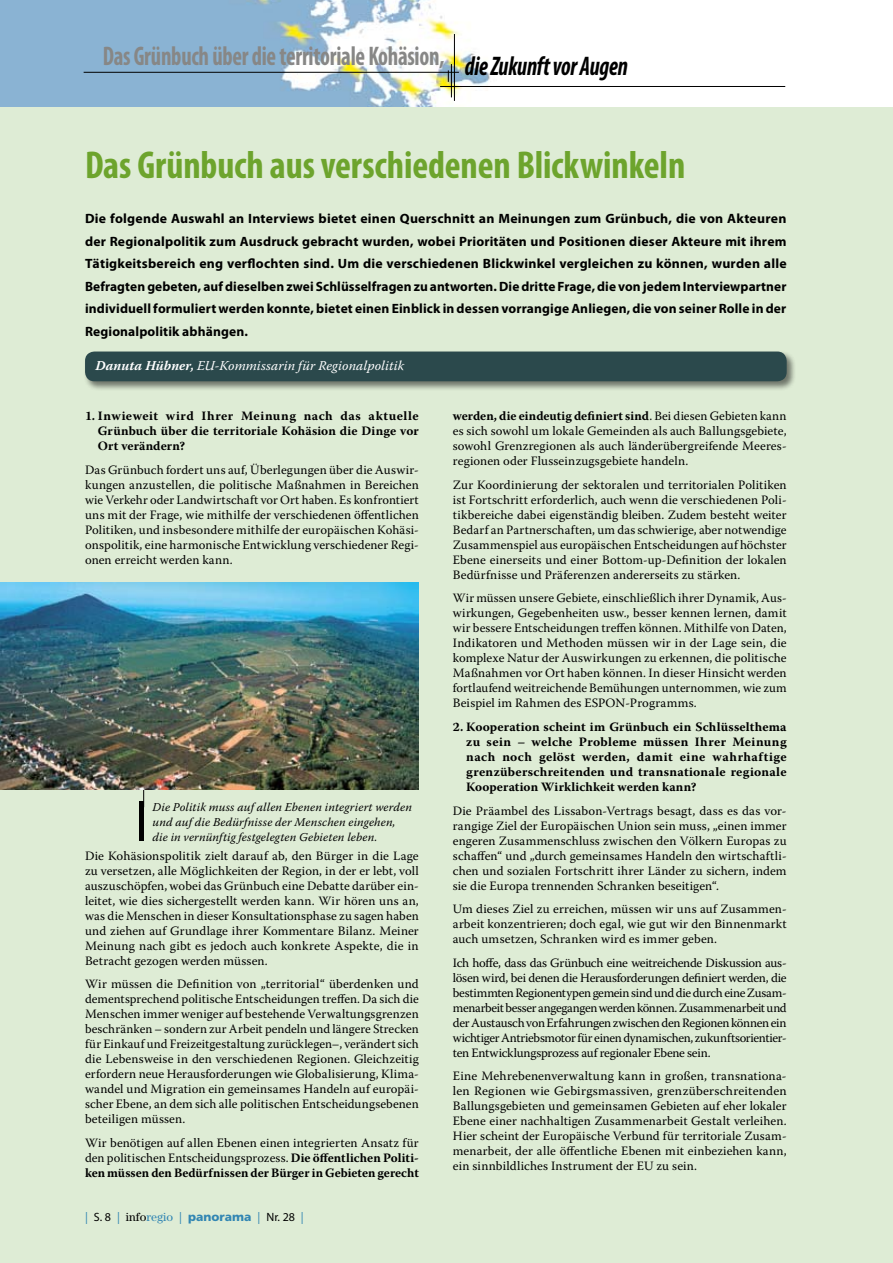
<style>
.page{position:relative;width:893px;height:1263px;background:#deecd5}
.page>*{position:absolute;margin:0;border:0;box-sizing:border-box;transform-origin:0 0}
.t1{font:700 condensed 39px "Myriad Pro";letter-spacing:-.005em;color:#6da42d}
.t2{font:700 condensed 27px "Myriad Pro";letter-spacing:-.01em;color:#878786;scale:.85 1}
.t3{font:700 13.5px/22.5px "Myriad Pro";letter-spacing:.01em;color:#000;text-align:justify}
.t4{font:italic 13.5px "Warnock Pro";letter-spacing:.005em;color:#fff}
.t5{font:12.75px/15px "Warnock Pro";letter-spacing:.005em;color:#000;text-align:justify}
.t6{font:700 12.75px/15px "Warnock Pro";letter-spacing:.01em;color:#000;text-align:justify}
.t7{font:italic 12px/15px "Warnock Pro";letter-spacing:.015em;color:#000}
.t8{font:12px "Myriad Pro";color:#000}
.s1{font-style:italic;color:#000}
.s2{font-weight:700}
.s3{color:#3286b3}
.s4{font-family:"Century Std"}
.s5{font-family:"Century Std";color:#3286b3}
.s6{font-family:"Frutiger LT Std";font-weight:900;color:#3286b3}
</style>
<div class="page">
<img style="left:0;top:0;width:893px;height:106px">
<hr style="left:440px;top:86px;width:345px;height:1px;background:#000">
<hr style="left:84px;top:72px;width:375px;height:1px;background:#000">
<hr style="left:454px;top:34px;width:1px;height:67px;background:#000">
<hr style="left:451px;top:64px;width:1px;height:33px;background:#000">
<hr style="left:140px;top:802px;width:4px;height:39px;background:#000">
<svg style="left:143px;top:789px;width:1px;height:13px"></svg>
<img style="left:0;top:583px;width:419px;height:206px">
<div style="left:84px;top:350px;width:712px;height:41px;background:#000;opacity:.5"></div>
<div style="left:85px;top:351px;width:702px;height:30px;background:#2b494c;border-radius:9px"></div>
<h2 class="t2" style="left:103px;top:39px;width:619px">Das Grünbuch über die territoriale Kohäsion, <span class="s1">die Zukunft vor Augen</span></h2>
<h1 class="t1" style="left:85px;top:141px;width:602px">Das Grünbuch aus verschiedenen Blickwinkeln</h1>
<p class="t3" style="left:85px;top:207px;width:703px">Die folgende Auswahl an Interviews bietet einen Querschnitt an Meinungen zum Grünbuch, die von Akteuren der Regionalpolitik zum Ausdruck gebracht wurden, wobei Prioritäten und Positionen dieser Akteure mit ihrem Tätigkeitsbereich eng verflochten sind. Um die verschiedenen Blickwinkel vergleichen zu können, wurden alle Befragten gebeten, auf dieselben zwei Schlüsselfragen zu antworten. Die dritte Frage, die von jedem Interviewpartner individuell formuliert werden konnte, bietet einen Einblick in dessen vorrangige Anliegen, die von seiner Rolle in der Regionalpolitik abhängen.</p>
<p class="t4" style="left:95px;top:357px;width:310px"><span class="s2">Danuta Hübner,</span> EU-Kommissarin für Regionalpolitik</p>
<p class="t6" style="left:98px;top:408px;width:322px;text-indent:-13px">1. Inwieweit wird Ihrer Meinung nach das aktuelle Grünbuch über die territoriale Kohäsion die Dinge vor Ort verändern?</p>
<p class="t5" style="left:85px;top:462px;width:335px">Das Grünbuch fordert uns auf, Überlegungen über die Auswir&shy;kungen anzustellen, die politische Maßnahmen in Bereichen wie Verkehr oder Landwirtschaft vor Ort haben. Es konfrontiert uns mit der Frage, wie mithilfe der verschiedenen öffentlichen Politiken, und insbesondere mithilfe der europäischen Kohäsi&shy;onspolitik, eine harmonische Entwicklung verschiedener Regi&shy;onen erreicht werden kann.</p>
<p class="t7" style="left:153px;top:799px;width:261px">Die Politik muss auf allen Ebenen integriert werden und auf die Bedürfnisse der Menschen eingehen, die in vernünftig festgelegten Gebieten leben.</p>
<p class="t5" style="left:85px;top:848px;width:335px">Die Kohäsionspolitik zielt darauf ab, den Bürger in die Lage zu versetzen, alle Möglichkeiten der Region, in der er lebt, voll auszuschöpfen, wobei das Grünbuch eine Debatte darüber ein&shy;leitet, wie dies sichergestellt werden kann. Wir hören uns an, was die Menschen in dieser Konsultationsphase zu sagen haben und ziehen auf Grundlage ihrer Kommentare Bilanz. Meiner Meinung nach gibt es jedoch auch konkrete Aspekte, die in Betracht gezogen werden müssen.</p>
<p class="t5" style="left:85px;top:976px;width:335px">Wir müssen die Definition von „territorial“ überdenken und dementsprechend politische Entscheidungen treffen. Da sich die Menschen immer weniger auf bestehende Verwaltungsgrenzen beschränken – sondern zur Arbeit pendeln und längere Strecken für Einkauf und Freizeitgestaltung zurücklegen–, verändert sich die Lebensweise in den verschiedenen Regionen. Gleichzeitig erfordern neue Herausforderungen wie Globalisierung, Klima&shy;wandel und Migration ein gemeinsames Handeln auf europäi&shy;scher Ebene, an dem sich alle politischen Entscheidungsebenen beteiligen müssen.</p>
<p class="t5" style="left:85px;top:1135px;width:335px">Wir benötigen auf allen Ebenen einen integrierten Ansatz für den politischen Entscheidungsprozess. <span class="s2">Die öffentlichen Politi&shy;ken müssen den Bedürfnissen der Bürger in Gebieten gerecht</span></p>
<p class="t8" style="left:85px;top:1209px;width:220px"><span class="s3">|</span> S. 8 <span class="s3">|</span> <span class="s4">info</span><span class="s5">regio</span> <span class="s3">|</span> <span class="s6">panorama</span> <span class="s3">|</span> Nr. 28 <span class="s3">|</span></p>
<p class="t5" style="left:453px;top:408px;width:335px"><span class="s2">werden, die eindeutig definiert sind</span>. Bei diesen Gebieten kann es sich sowohl um lokale Gemeinden als auch Ballungsgebiete, sowohl Grenzregionen als auch länderübergreifende Meeres&shy;regionen oder Flusseinzugsgebiete handeln.</p>
<p class="t5" style="left:453px;top:477px;width:335px">Zur Koordinierung der sektoralen und territorialen Politiken ist Fortschritt erforderlich, auch wenn die verschiedenen Poli&shy;tikbereiche dabei eigenständig bleiben. Zudem besteht weiter Bedarf an Partnerschaften, um das schwierige, aber notwendige Zusammenspiel aus europäischen Entscheidungen auf höchster Ebene einerseits und einer Bottom-up-Definition der lokalen Bedürfnisse und Präferenzen andererseits zu stärken.</p>
<p class="t5" style="left:453px;top:591px;width:335px">Wir müssen unsere Gebiete, einschließlich ihrer Dynamik, Aus&shy;wirkungen, Gegebenheiten usw., besser kennen lernen, damit wir bessere Entscheidungen treffen können. Mithilfe von Daten, Indikatoren und Methoden müssen wir in der Lage sein, die komplexe Natur der Auswirkungen zu erkennen, die politische Maßnahmen vor Ort haben können. In dieser Hinsicht werden fortlaufend weitreichende Bemühungen unternommen, wie zum Beispiel im Rahmen des ESPON-Programms.</p>
<p class="t6" style="left:466px;top:719px;width:322px;text-indent:-13px">2. Kooperation scheint im Grünbuch ein Schlüsselthema zu sein – welche Probleme müssen Ihrer Meinung nach noch gelöst werden, damit eine wahrhaftige grenzüberschreitenden und transnationale regionale Kooperation Wirklichkeit werden kann?</p>
<p class="t5" style="left:453px;top:803px;width:335px">Die Präambel des Lissabon-Vertrags besagt, dass es das vor&shy;rangige Ziel der Europäischen Union sein muss, „einen immer engeren Zusammenschluss zwischen den Völkern Europas zu schaffen“ und „durch gemeinsames Handeln den wirtschaftli&shy;chen und sozialen Fortschritt ihrer Länder zu sichern, indem sie die Europa trennenden Schranken beseitigen“.</p>
<p class="t5" style="left:453px;top:901px;width:335px">Um dieses Ziel zu erreichen, müssen wir uns auf Zusammen&shy;arbeit konzentrieren; doch egal, wie gut wir den Binnenmarkt auch umsetzen, Schranken wird es immer geben.</p>
<p class="t5" style="left:453px;top:955px;width:335px">Ich hoffe, dass das Grünbuch eine weitreichende Diskussion aus&shy;lösen wird, bei denen die Herausforderungen definiert werden, die bestimmten Regionentypen gemein sind und die durch eine Zusam&shy;menarbeit besser angegangen werden können. Zusammenarbeit und der Austausch von Erfahrungen zwischen den Regionen können ein wichtiger Antriebsmotor für einen dynamischen, zukunftsorientier&shy;ten Entwicklungsprozess auf regionaler Ebene sein.</p>
<p class="t5" style="left:453px;top:1068px;width:335px">Eine Mehrebenenverwaltung kann in großen, transnationa&shy;len Regionen wie Gebirgsmassiven, grenzüberschreitenden Ballungsgebieten und gemeinsamen Gebieten auf eher lokaler Ebene einer nachhaltigen Zusammenarbeit Gestalt verleihen.<br>Hier scheint der Europäische Verbund für territoriale Zusam&shy;menarbeit, der alle öffentliche Ebenen mit einbeziehen kann, ein sinnbildliches Instrument der EU zu sein.</p>
</div>
